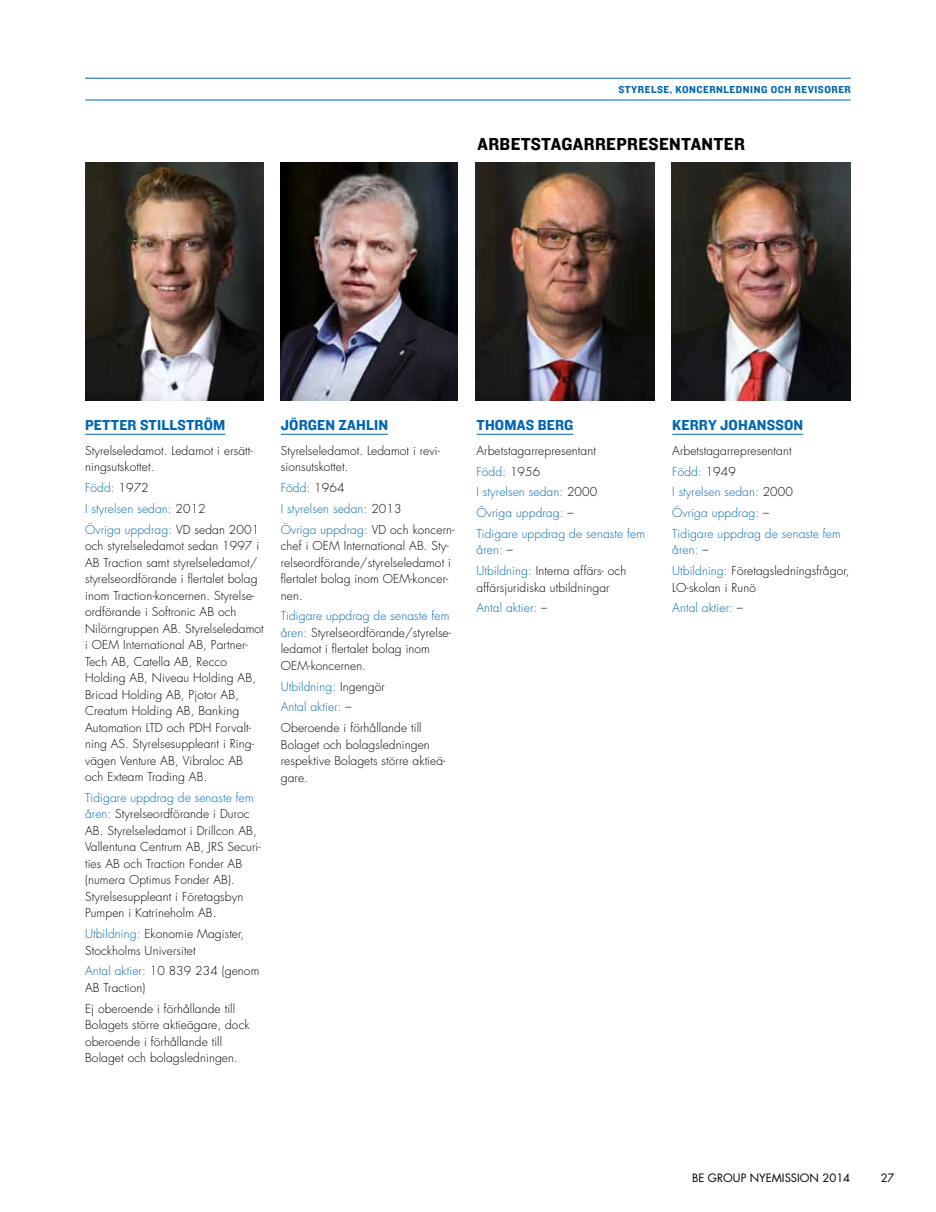
<style>
.page{position:relative;width:936px;height:1212px;background:#fff}
.page>*{position:absolute;margin:0;border:0;box-sizing:border-box;transform-origin:0 0}
.t1{font:18px "Knockout 51 Middleweight";color:#000}
.t2{font:15px "Knockout 51 Middleweight";letter-spacing:.01em;color:#0066b3}
.t3{font:300 12px/16.5px "Futura Std";letter-spacing:.01em;color:#000}
.t4{font:300 12px/20.7px "Futura Std";letter-spacing:.01em;color:#0066b3}
.t5{font:11.25px "Futura Std";color:#000}
.t6{font:10.5px "Knockout 51 Middleweight";letter-spacing:.05em;color:#0066b3}
.s1{color:#000}
.s2{color:#0066b3}
</style>
<div class="page">
<hr style="left:85px;top:78px;width:765px;height:1px;background:#0066b3">
<hr style="left:85px;top:100px;width:765px;height:1px;background:#0066b3">
<hr style="left:85px;top:434px;width:140px;height:1px;background:#0066b3">
<hr style="left:281px;top:434px;width:107px;height:1px;background:#0066b3">
<hr style="left:476px;top:434px;width:97px;height:1px;background:#0066b3">
<hr style="left:672px;top:434px;width:131px;height:1px;background:#0066b3">
<img style="left:85px;top:163px;width:178px;height:238px">
<img style="left:476px;top:163px;width:178px;height:238px">
<img style="left:671px;top:163px;width:179px;height:238px">
<img style="left:281px;top:163px;width:176px;height:238px">
<p class="t6" style="left:618px;top:83px;width:234px">STYRELSE, KONCERNLEDNING OCH REVISORER</p>
<h1 class="t1" style="left:477px;top:132px;width:12px">ARBETSTAGARREPRESENTANTER</h1>
<p class="t2" style="left:85px;top:415px;width:142px">PETTER STILLSTRÖM</p>
<p class="t3" style="left:85px;top:442px;width:169px">Styrelseledamot. Ledamot i ersätt&shy;ningsutskottet.</p>
<p class="t4" style="left:85px;top:478px;width:175px">Född: <span class="s1">1972<br></span>I styrelsen sedan: <span class="s1">2012<br></span>Övriga uppdrag: <span class="s1">VD sedan 2001</span></p>
<p class="t3" style="left:85px;top:538px;width:180px">och styrelseledamot sedan 1997 i<br>AB Traction samt styrelseledamot/ styrelseordförande i flertalet bolag inom Traction-koncernen. Styrelse&shy;ordförande i Softronic AB och<br>Nilörngruppen AB. Styrelseledamot i OEM International AB, Partner-<br>Tech AB, Catella AB, Recco<br>Holding AB, Niveau Holding AB,<br>Bricad Holding AB, Pjotor AB,<br>Creatum Holding AB, Banking<br>Automation LTD och PDH Forvalt&shy;ning AS. Styrelsesuppleant i Ring&shy;vägen Venture AB, Vibraloc AB och Exteam Trading AB.</p>
<p class="t3" style="left:85px;top:789px;width:177px"><span class="s2">Tidigare uppdrag de senaste fem åren:</span> Styrelseordförande i Duroc<br>AB. Styrelseledamot i Drillcon AB,<br>Vallentuna Centrum AB, JRS Securi&shy;ties AB och Traction Fonder AB (numera Optimus Fonder AB).<br>Styrelsesuppleant i Företagsbyn<br>Pumpen i Katrineholm AB.</p>
<p class="t3" style="left:85px;top:926px;width:161px"><span class="s2">Utbildning:</span> Ekonomie Magister,<br>Stockholms Universitet</p>
<p class="t3" style="left:85px;top:963px;width:176px"><span class="s2">Antal aktier:</span> 10 839 234 (genom<br>AB Traction)</p>
<p class="t3" style="left:85px;top:1000px;width:166px">Ej oberoende i förhållande till<br>Bolagets större aktieägare, dock oberoende i förhållande till<br>Bolaget och bolagsledningen.</p>
<p class="t2" style="left:281px;top:415px;width:109px">JÖRGEN ZAHLIN</p>
<p class="t3" style="left:281px;top:442px;width:161px">Styrelseledamot. Ledamot i revi&shy;sionsutskottet.</p>
<p class="t4" style="left:281px;top:478px;width:175px">Född: <span class="s1">1964<br></span>I styrelsen sedan: <span class="s1">2013<br></span>Övriga uppdrag: <span class="s1">VD och koncern-</span></p>
<p class="t3" style="left:281px;top:538px;width:172px">chef i OEM International AB. Sty&shy;relseordförande/styrelseledamot i flertalet bolag inom OEM-koncer&shy;nen.</p>
<p class="t3" style="left:281px;top:608px;width:172px"><span class="s2">Tidigare uppdrag de senaste fem åren:</span> Styrelseordförande/styrelse&shy;ledamot i flertalet bolag inom<br>OEM-koncernen.</p>
<p class="t3" style="left:281px;top:676px;width:142px;line-height:20.7px"><span class="s2">Utbildning:</span> Ingengör<br><span class="s2">Antal aktier:</span> –<br>Oberoende i förhållande till</p>
<p class="t3" style="left:281px;top:736px;width:166px">Bolaget och bolagsledningen respektive Bolagets större aktieä&shy;gare.</p>
<p class="t2" style="left:476px;top:415px;width:98px">THOMAS BERG</p>
<p class="t4" style="left:476px;top:440px;width:170px"><span class="s1">Arbetstagarrepresentant<br></span>Född: <span class="s1">1956<br></span>I styrelsen sedan: <span class="s1">2000<br></span>Övriga uppdrag: <span class="s1">–<br></span>Tidigare uppdrag de senaste fem</p>
<p class="t3" style="left:476px;top:540px;width:151px;line-height:20.7px"><span class="s2">åren:</span> –<br><span class="s2">Utbildning:</span> Interna affärs- och</p>
<p class="t3" style="left:476px;top:577px;width:134px;line-height:20.7px">affärsjuridiska utbildningar<br><span class="s2">Antal aktier:</span> –</p>
<p class="t2" style="left:672px;top:415px;width:132px">KERRY JOHANSSON</p>
<p class="t4" style="left:672px;top:440px;width:170px"><span class="s1">Arbetstagarrepresentant<br></span>Född: <span class="s1">1949<br></span>I styrelsen sedan: <span class="s1">2000<br></span>Övriga uppdrag: <span class="s1">–<br></span>Tidigare uppdrag de senaste fem</p>
<p class="t3" style="left:672px;top:540px;width:179px;line-height:20.7px"><span class="s2">åren:</span> –<br><span class="s2">Utbildning:</span> Företagsledningsfrågor,</p>
<p class="t3" style="left:672px;top:577px;width:85px;line-height:20.7px">LO-skolan i Runö<br><span class="s2">Antal aktier:</span> –</p>
<p class="t5" style="left:692px;top:1170px;width:160px">BE GROUP NYEMISSION 2014</p>
<p class="t5" style="left:880px;top:1170px;width:15px">27</p>
</div>
